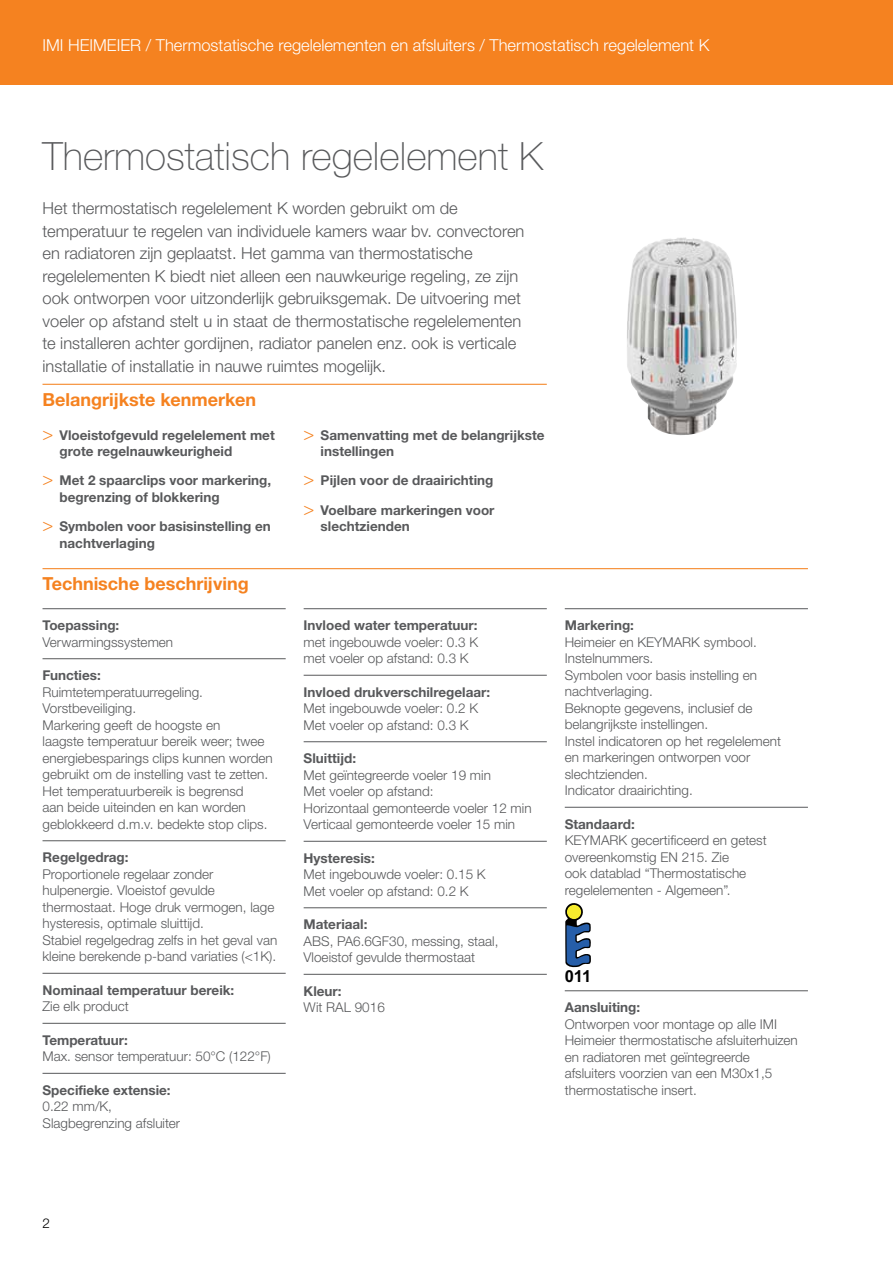
<style>
.page{position:relative;width:893px;height:1263px;background:#fff}
.page>*{position:absolute;margin:0;border:0;box-sizing:border-box;transform-origin:0 0}
.t1{font:100 39px "Helvetica Neue LTW1 G";color:#58595b}
.t2{font:700 18px "Helvetica Neue LTW1 G";color:#f58220}
.t3{font:300 16.5px/22.5px "Helvetica Neue LTW1 G";color:#58595b}
.t4{font:300 16.5px "Helvetica Neue LTW1 G";color:#fff}
.t5{font:700 16.5px "Arial";color:#000}
.t6{font:300 13.5px/16.5px "Helvetica Neue LTW1 G";color:#58595b}
.t7{font:700 13.5px/16.5px "Helvetica Neue LTW1 G";color:#58595b}
.t8{font:300 13.5px "Helvetica Neue LTW1 G";color:#000}
.s1{font-family:"Helvetica Neue LT Std";font-weight:300;font-size:18px;color:#f58220}
</style>
<div class="page">
<div style="left:0;top:0;width:893px;height:85px;background:#f58220"></div>
<hr style="left:43px;top:384px;width:504px;height:1px;background:#f58220">
<hr style="left:43px;top:568px;width:765px;height:1px;background:#f58220">
<hr style="left:43px;top:608px;width:243px;height:1px;background:#58595b">
<hr style="left:43px;top:658px;width:243px;height:1px;background:#58595b">
<hr style="left:43px;top:840px;width:243px;height:1px;background:#58595b">
<hr style="left:43px;top:973px;width:243px;height:1px;background:#58595b">
<hr style="left:43px;top:1023px;width:243px;height:1px;background:#58595b">
<hr style="left:43px;top:1073px;width:243px;height:1px;background:#58595b">
<hr style="left:304px;top:608px;width:243px;height:1px;background:#58595b">
<hr style="left:304px;top:675px;width:243px;height:1px;background:#58595b">
<hr style="left:304px;top:741px;width:243px;height:1px;background:#58595b">
<hr style="left:304px;top:841px;width:243px;height:1px;background:#58595b">
<hr style="left:304px;top:907px;width:243px;height:1px;background:#58595b">
<hr style="left:304px;top:974px;width:243px;height:1px;background:#58595b">
<hr style="left:565px;top:608px;width:243px;height:1px;background:#58595b">
<hr style="left:565px;top:807px;width:243px;height:1px;background:#58595b">
<hr style="left:565px;top:990px;width:243px;height:1px;background:#58595b">
<img style="left:627px;top:237px;width:110px;height:199px">
<svg style="left:565px;top:903px;width:26px;height:64px"></svg>
<div style="left:567px;top:905px;width:14px;height:14px;background:#f6ec2e;border-radius:50%"></div>
<p class="t4" style="left:43px;top:35px;width:668px">IMI HEIMEIER / Thermostatische regelelementen en afsluiters / Thermostatisch regelelement K</p>
<h1 class="t1" style="left:43px;top:133px;width:502px">Thermostatisch regelelement K</h1>
<p class="t3" style="left:43px;top:197px;width:483px">Het thermostatisch regelelement K worden gebruikt om de temperatuur te regelen van individuele kamers waar bv. convectoren en radiatoren zijn geplaatst. Het gamma van thermostatische regelelementen K biedt niet alleen een nauwkeurige regeling, ze zijn ook ontworpen voor uitzonderlijk gebruiksgemak. De uitvoering met voeler op afstand stelt u in staat de thermostatische regelelementen te installeren achter gordijnen, radiator panelen enz. ook is verticale installatie of installatie in nauwe ruimtes mogelijk.</p>
<h2 class="t2" style="left:43px;top:389px;width:215px">Belangrijkste kenmerken</h2>
<p class="t7" style="left:60px;top:426px;width:217px;text-indent:-17px"><span class="s1">&gt;</span> Vloeistofgevuld regelelement met grote regelnauwkeurigheid</p>
<p class="t7" style="left:60px;top:472px;width:213px;text-indent:-17px"><span class="s1">&gt;</span> Met 2 spaarclips voor markering, begrenzing of blokkering</p>
<p class="t7" style="left:60px;top:518px;width:213px;text-indent:-17px"><span class="s1">&gt;</span> Symbolen voor basisinstelling en nachtverlaging</p>
<p class="t7" style="left:321px;top:426px;width:225px;text-indent:-17px"><span class="s1">&gt;</span> Samenvatting met de belangrijkste instellingen</p>
<p class="t7" style="left:304px;top:466px;width:192px;line-height:29.2px"><span class="s1">&gt;</span> Pijlen voor de draairichting <span class="s1">&gt;</span> Voelbare markeringen voor</p>
<p class="t7" style="left:321px;top:518px;width:91px">slechtzienden</p>
<h2 class="t2" style="left:43px;top:573px;width:208px">Technische beschrijving</h2>
<p class="t7" style="left:43px;top:617px;width:78px">Toepassing:</p>
<p class="t6" style="left:43px;top:634px;width:132px">Verwarmingssystemen</p>
<p class="t7" style="left:43px;top:667px;width:60px">Functies:</p>
<p class="t6" style="left:43px;top:684px;width:232px">Ruimtetemperatuurregeling.<br>Vorstbeveiliging.<br>Markering geeft de hoogste en<br>laagste temperatuur bereik weer; twee energiebesparings clips kunnen worden gebruikt om de instelling vast te zetten.<br>Het temperatuurbereik is begrensd<br>aan beide uiteinden en kan worden geblokkeerd d.m.v. bedekte stop clips.</p>
<p class="t7" style="left:43px;top:849px;width:88px">Regelgedrag:</p>
<p class="t6" style="left:43px;top:866px;width:236px">Proportionele regelaar zonder hulpenergie. Vloeistof gevulde thermostaat. Hoge druk vermogen, lage hysteresis, optimale sluittijd.<br>Stabiel regelgedrag zelfs in het geval van kleine berekende p-band variaties (&lt;1K).</p>
<p class="t7" style="left:43px;top:982px;width:193px">Nominaal temperatuur bereik:</p>
<p class="t6" style="left:43px;top:998px;width:88px">Zie elk product</p>
<p class="t7" style="left:43px;top:1032px;width:87px">Temperatuur:</p>
<p class="t6" style="left:43px;top:1048px;width:230px">Max. sensor temperatuur: 50°C (122°F)</p>
<p class="t7" style="left:43px;top:1082px;width:130px">Specifieke extensie:</p>
<p class="t6" style="left:43px;top:1098px;width:139px">0.22 mm/K,<br>Slagbegrenzing afsluiter</p>
<p class="t7" style="left:304px;top:617px;width:175px">Invloed water temperatuur:</p>
<p class="t6" style="left:304px;top:634px;width:176px">met ingebouwde voeler: 0.3 K met voeler op afstand: 0.3 K</p>
<p class="t7" style="left:304px;top:684px;width:188px">Invloed drukverschilregelaar:</p>
<p class="t6" style="left:304px;top:700px;width:176px">Met ingebouwde voeler: 0.2 K<br>Met voeler op afstand: 0.3 K</p>
<p class="t7" style="left:304px;top:750px;width:54px">Sluittijd:</p>
<p class="t6" style="left:304px;top:767px;width:229px">Met geïntegreerde voeler 19 min<br>Met voeler op afstand:<br>Horizontaal gemonteerde voeler 12 min<br>Verticaal gemonteerde voeler 15 min</p>
<p class="t7" style="left:304px;top:850px;width:73px">Hysteresis:</p>
<p class="t6" style="left:304px;top:866px;width:184px">Met ingebouwde voeler: 0.15 K<br>Met voeler op afstand: 0.2 K</p>
<p class="t7" style="left:304px;top:916px;width:65px">Materiaal:</p>
<p class="t6" style="left:304px;top:933px;width:196px">ABS, PA6.6GF30, messing, staal,<br>Vloeistof gevulde thermostaat</p>
<p class="t7" style="left:304px;top:983px;width:39px">Kleur:</p>
<p class="t6" style="left:304px;top:999px;width:83px">Wit RAL 9016</p>
<p class="t7" style="left:565px;top:617px;width:71px">Markering:</p>
<p class="t6" style="left:565px;top:634px;width:218px">Heimeier en KEYMARK symbool.<br>Instelnummers.<br>Symbolen voor basis instelling en nachtverlaging.<br>Beknopte gegevens, inclusief de belangrijkste instellingen.<br>Instel indicatoren op het regelelement en markeringen ontworpen voor slechtzienden.<br>Indicator draairichting.</p>
<p class="t7" style="left:565px;top:816px;width:72px">Standaard:</p>
<p class="t6" style="left:565px;top:832px;width:204px">KEYMARK gecertificeerd en getest overeenkomstig EN 215. Zie<br>ook datablad “Thermostatische regelelementen - Algemeen”.</p>
<p class="t5" style="left:565px;top:965px;width:28px">011</p>
<p class="t7" style="left:565px;top:999px;width:77px">Aansluiting:</p>
<p class="t6" style="left:565px;top:1016px;width:235px">Ontworpen voor montage op alle IMI Heimeier thermostatische afsluiterhuizen en radiatoren met geïntegreerde afsluiters voorzien van een M30x1,5 thermostatische insert.</p>
<p class="t8" style="left:43px;top:1215px;width:9px">2</p>
</div>
